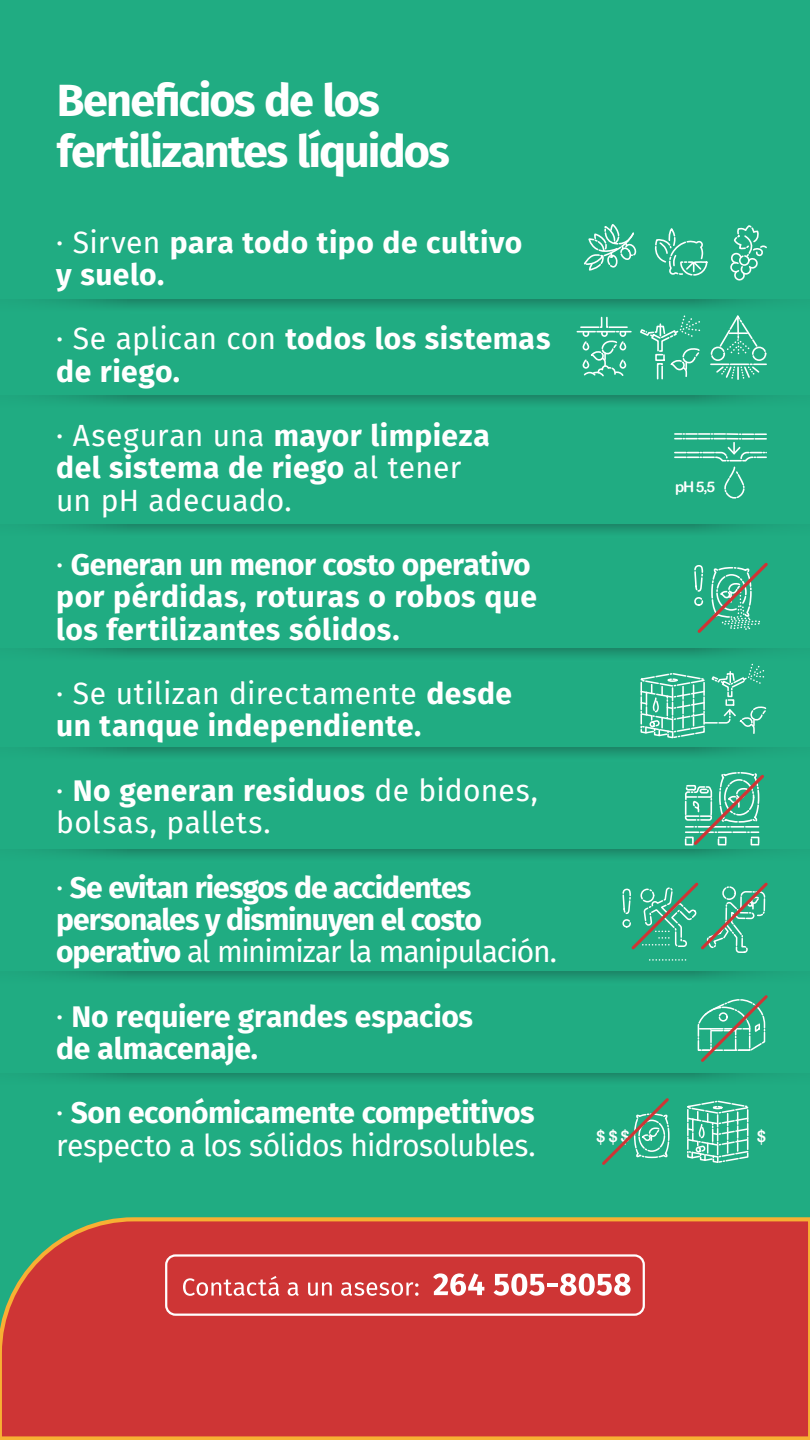
<style>
.page{position:relative;width:810px;height:1440px;background:#fff}
.page>*{position:absolute;margin:0;border:0;box-sizing:border-box;transform-origin:0 0}
.t1{font:700 45px/50.6px "Fira Sans";letter-spacing:-.04em;color:#fff}
.t2{font:700 30px/32.2px "Fira Sans";color:#fff}
.t3{font:30px/32.2px "Fira Sans";letter-spacing:-.01em;color:#fff}
.t4{font:700 30px/32.2px "Fira Sans";letter-spacing:-.035em;color:#fff}
.t5{font:30px/32.2px "Fira Sans";letter-spacing:.015em;color:#fff}
.t6{font:15.9px "Arial Rounded MT Bold";color:#fff}
.t7{font:14.7px "Arial Rounded MT Bold";color:#fff}
.s1{font-weight:400}
.s2{font-weight:700}
</style>
<div class="page">
<div style="left:0;top:0;width:810px;height:1438px;background:#20ac82"></div>
<svg style="left:577px;top:316px;width:54px;height:61px"></svg>
<div style="left:657px;top:363px;width:6px;height:17px;border:2px dashed #fff"></div>
<svg style="left:640px;top:315px;width:61px;height:63px"></svg>
<div style="left:711px;top:347px;width:14px;height:14px;border:2px dashed #fff;border-radius:50%"></div>
<div style="left:752px;top:347px;width:14px;height:14px;border:2px dashed #fff;border-radius:50%"></div>
<svg style="left:718px;top:315px;width:41px;height:40px"></svg>
<svg style="left:711px;top:364px;width:55px;height:16px"></svg>
<svg style="left:584px;top:224px;width:53px;height:47px"></svg>
<svg style="left:654px;top:228px;width:54px;height:48px"></svg>
<svg style="left:730px;top:225px;width:37px;height:56px"></svg>
<svg style="left:674px;top:433px;width:93px;height:66px"></svg>
<svg style="left:640px;top:663px;width:127px;height:76px"></svg>
<svg style="left:684px;top:772px;width:80px;height:74px"></svg>
<svg style="left:599px;top:882px;width:171px;height:283px"></svg>
<svg style="left:694px;top:562px;width:74px;height:71px"></svg>
<div style="left:0;top:1217px;width:810px;height:223px;background:#ce3535"></div>
<svg style="left:183px;top:1276px;width:96px;height:20px;background:#da6a6a"></svg>
<svg style="left:288px;top:1282px;width:11px;height:14px"></svg>
<svg style="left:308px;top:1282px;width:24px;height:14px"></svg>
<svg style="left:341px;top:1282px;width:78px;height:14px"></svg>
<svg style="left:433px;top:1273px;width:51px;height:23px"></svg>
<svg style="left:494px;top:1273px;width:50px;height:23px"></svg>
<hr style="left:548px;top:1283px;width:10px;height:4px;background:#fff">
<svg style="left:560px;top:1273px;width:71px;height:23px;background:#e8a1a1"></svg>
<div style="left:165px;top:1254px;width:480px;height:62px;border:2px solid #fff;border-radius:9px"></div>
<svg style="left:45px;top:300px;width:725px;height:8px"></svg>
<svg style="left:45px;top:396px;width:725px;height:8px"></svg>
<svg style="left:42px;top:524px;width:728px;height:8px"></svg>
<svg style="left:45px;top:649px;width:721px;height:7px"></svg>
<svg style="left:45px;top:748px;width:725px;height:8px"></svg>
<svg style="left:42px;top:849px;width:728px;height:8px"></svg>
<svg style="left:45px;top:972px;width:725px;height:13px"></svg>
<svg style="left:42px;top:1073px;width:728px;height:14px"></svg>
<h1 class="t1" style="left:57px;top:72px;width:395px">Beneficios de los fertilizantes líquidos</h1>
<p class="t2" style="left:56px;top:224px;width:468px"><span class="s1">· Sirven</span> para todo tipo de cultivo y suelo.</p>
<p class="t2" style="left:56px;top:321px;width:496px"><span class="s1">· Se aplican con</span> todos los sistemas de riego.</p>
<p class="t3" style="left:56px;top:419px;width:435px">· Aseguran una <span class="s2">mayor limpieza del sistema de riego</span> al tener un pH adecuado.</p>
<p class="t2" style="left:56px;top:546px;width:482px"><span class="s1">·</span> Generan un menor costo operativo por pérdidas, roturas o robos que los fertilizantes sólidos.</p>
<p class="t2" style="left:56px;top:675px;width:457px"><span class="s1">· Se utilizan directamente</span> desde un tanque independiente.</p>
<p class="t5" style="left:56px;top:773px;width:483px">· <span class="s2">No generan residuos</span> de bidones, bolsas, pallets.</p>
<p class="t4" style="left:56px;top:869px;width:502px"><span class="s1">·</span> Se evitan riesgos de accidentes personales y disminuyen el costo operativo <span class="s1">al minimizar la manipulación.</span></p>
<p class="t2" style="left:56px;top:998px;width:418px"><span class="s1">·</span> No requiere grandes espacios de almacenaje.</p>
<p class="t3" style="left:56px;top:1096px;width:481px">· <span class="s2">Son económicamente competitivos </span>respecto a los sólidos hidrosolubles.</p>
<p class="t7" style="left:675px;top:479px;width:42px">pH 5,5</p>
<p class="t6" style="left:596px;top:1127px;width:35px">$$$</p>
<p class="t6" style="left:757px;top:1127px;width:11px">$</p>
</div>
